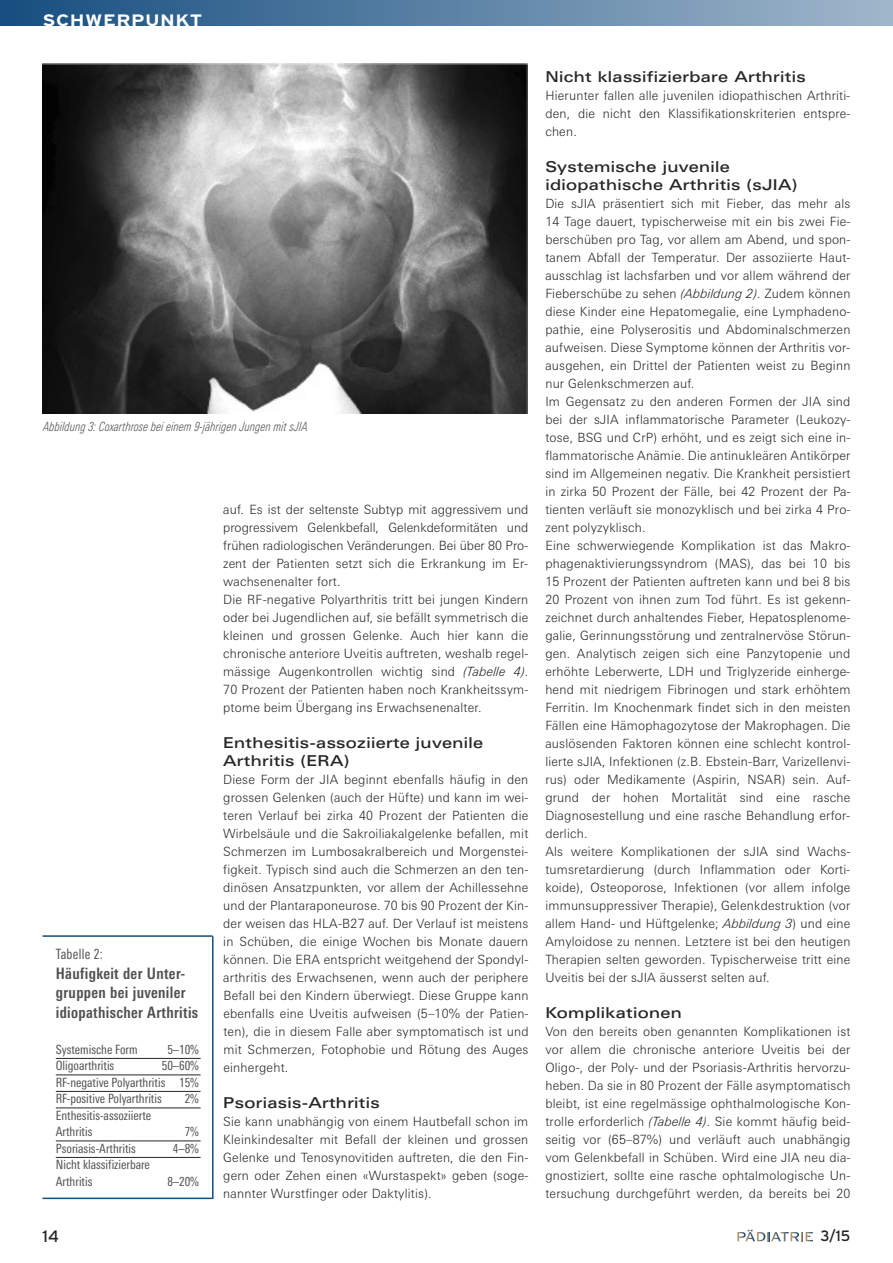
<style>
.page{position:relative;width:893px;height:1263px;background:#fff}
.page>*{position:absolute;margin:0;border:0;box-sizing:border-box;transform-origin:0 0}
.t1{font:700 16.5px "Interstate";letter-spacing:.025em;color:#fff;scale:1.2 1}
.t2{font:16.5px "Interstate";color:#272627}
.t3{font:700 condensed 15.75px/19.5px "Linotype Univers";letter-spacing:.025em;color:#525152}
.t4{font:500 15px/18px "Linotype Univers Extd";letter-spacing:.02em;color:#272627}
.t5{font:15px "Interstate";color:#272627}
.t6{font:condensed 14.25px "Linotype Univers";letter-spacing:.02em;color:#525152;scale:.9 1}
.t7{font:300 12.75px/18px "Linotype Univers Basic";letter-spacing:.015em;color:#272627;text-align:justify}
.t8{font:condensed 12.75px/16.5px "Linotype Univers";color:#525152}
.t9{font:italic 300 condensed 12.75px "Linotype Univers";letter-spacing:.01em;color:#525152;scale:.9 1}
.s1{font-style:italic}
</style>
<div class="page">
<div style="left:0;top:0;width:893px;height:26px;background:linear-gradient(to right,#164e7f,#a0b7cb)"></div>
<svg style="left:737px;top:1230px;width:76px;height:11px"></svg>
<hr style="left:56px;top:1058px;width:145px;height:1px;background:#272627">
<hr style="left:56px;top:1074px;width:145px;height:1px;background:#272627">
<hr style="left:56px;top:1091px;width:145px;height:1px;background:#272627">
<hr style="left:56px;top:1107px;width:145px;height:1px;background:#272627">
<hr style="left:56px;top:1140px;width:145px;height:1px;background:#272627">
<hr style="left:56px;top:1157px;width:145px;height:1px;background:#272627">
<hr style="left:43px;top:935px;width:170px;height:2px;background:#144d7e">
<hr style="left:212px;top:936px;width:2px;height:263px;background:#144d7e">
<hr style="left:43px;top:1197px;width:170px;height:2px;background:#144d7e">
<img style="left:43px;top:64px;width:484px;height:350px">
<p class="t1" style="left:43px;top:11px;width:135px">SCHWERPUNKT</p>
<p class="t9" style="left:43px;top:422px;width:295px">Abbildung 3: Coxarthrose bei einem 9-jährigen Jungen mit sJIA</p>
<p class="t6" style="left:56px;top:949px;width:54px">Tabelle 2:</p>
<p class="t3" style="left:56px;top:965px;width:144px">Häufigkeit der Unter&shy;gruppen bei juveniler idiopathischer Arthritis</p>
<p class="t8" style="left:56px;top:1042px;width:83px">Systemische Form</p>
<p class="t8" style="left:167px;top:1042px;width:33px">5–10%</p>
<p class="t8" style="left:56px;top:1059px;width:60px">Oligoarthritis</p>
<p class="t8" style="left:56px;top:1059px;width:145px;text-align:justify;text-indent:106px">50–60% RF-negative Polyarthritis 15% RF-positive Polyarthritis</p>
<p class="t8" style="left:185px;top:1092px;width:16px">2%</p>
<p class="t8" style="left:56px;top:1108px;width:97px">Enthesitis-assoziierte<br>Arthritis</p>
<p class="t8" style="left:185px;top:1125px;width:16px">7%</p>
<p class="t8" style="left:56px;top:1141px;width:82px">Psoriasis-Arthritis</p>
<p class="t8" style="left:173px;top:1141px;width:28px">4–8%</p>
<p class="t8" style="left:56px;top:1158px;width:96px">Nicht klassifizierbare<br>Arthritis</p>
<p class="t8" style="left:167px;top:1174px;width:33px">8–20%</p>
<p class="t7" style="left:223px;top:501px;width:307px;text-align:left">auf. Es ist der seltenste Subtyp mit aggressivem und progressivem Gelenkbefall, Gelenkdeformitäten und frühen radiologischen Veränderungen. Bei über 80 Pro&shy;zent der Patienten setzt sich die Erkrankung im Er&shy;wachsenenalter fort.<br>Die RF-negative Polyarthritis tritt bei jungen Kindern oder bei Jugendlichen auf, sie befällt symmetrisch die kleinen und grossen Gelenke. Auch hier kann die chronische anteriore Uveitis auftreten, weshalb regel&shy;mässige Augenkontrollen wichtig sind <span class="s1">(Tabelle 4)</span>.<br>70 Prozent der Patienten haben noch Krankheitssym&shy;ptome beim Übergang ins Erwachsenenalter.</p>
<p class="t4" style="left:223px;top:735px;width:262px">Enthesitis-assoziierte juvenile<br>Arthritis (ERA)</p>
<p class="t7" style="left:223px;top:771px;width:307px">Diese Form der JIA beginnt ebenfalls häufig in den grossen Gelenken (auch der Hüfte) und kann im wei&shy;teren Verlauf bei zirka 40 Prozent der Patienten die Wirbelsäule und die Sakroiliakalgelenke befallen, mit Schmerzen im Lumbosakralbereich und Morgenstei&shy;figkeit. Typisch sind auch die Schmerzen an den ten&shy;dinösen Ansatzpunkten, vor allem der Achillessehne und der Plantaraponeurose. 70 bis 90 Prozent der Kin&shy;der weisen das HLA-B27 auf. Der Verlauf ist meistens in Schüben, die einige Wochen bis Monate dauern können. Die ERA entspricht weitgehend der Spondyl&shy;arthritis des Erwachsenen, wenn auch der periphere Befall bei den Kindern überwiegt. Diese Gruppe kann ebenfalls eine Uveitis aufweisen (5–10% der Patien&shy;ten), die in diesem Falle aber symptomatisch ist und mit Schmerzen, Fotophobie und Rötung des Auges einhergeht.</p>
<p class="t4" style="left:223px;top:1095px;width:158px">Psoriasis-Arthritis</p>
<p class="t7" style="left:223px;top:1113px;width:307px">Sie kann unabhängig von einem Hautbefall schon im Kleinkindesalter mit Befall der kleinen und grossen Gelenke und Tenosynovitiden auftreten, die den Fin&shy;gern oder Zehen einen «Wurstaspekt» geben (soge&shy;nannter Wurstfinger oder Daktylitis).</p>
<p class="t4" style="left:545px;top:69px;width:262px">Nicht klassifizierbare Arthritis</p>
<p class="t7" style="left:545px;top:87px;width:307px">Hierunter fallen alle juvenilen idiopathischen Arthriti&shy;den, die nicht den Klassifikationskriterien entspre&shy;chen.</p>
<p class="t4" style="left:545px;top:159px;width:254px">Systemische juvenile idiopathische Arthritis (sJIA)</p>
<p class="t7" style="left:545px;top:195px;width:307px;text-align:left">Die sJIA präsentiert sich mit Fieber, das mehr als 14 Tage dauert, typischerweise mit ein bis zwei Fie&shy;berschüben pro Tag, vor allem am Abend, und spon&shy;tanem Abfall der Temperatur. Der assoziierte Haut&shy;ausschlag ist lachsfarben und vor allem während der Fieberschübe zu sehen <span class="s1">(Abbildung 2)</span>. Zudem können diese Kinder eine Hepatomegalie, eine Lymphadeno&shy;pathie, eine Polyserositis und Abdominalschmerzen aufweisen. Diese Symptome können der Arthritis vor&shy;ausgehen, ein Drittel der Patienten weist zu Beginn nur Gelenkschmerzen auf.<br>Im Gegensatz zu den anderen Formen der JIA sind bei der sJIA inflammatorische Parameter (Leukozy&shy;tose, BSG und CrP) erhöht, und es zeigt sich eine in&shy;flammatorische Anämie. Die antinukleären Antikörper sind im Allgemeinen negativ. Die Krankheit persistiert in zirka 50 Prozent der Fälle, bei 42 Prozent der Pa&shy;tienten verläuft sie monozyklisch und bei zirka 4 Pro&shy;zent polyzyklisch.<br>Eine schwerwiegende Komplikation ist das Makro&shy;phagenaktivierungssyndrom (MAS), das bei 10 bis 15 Prozent der Patienten auftreten kann und bei 8 bis 20 Prozent von ihnen zum Tod führt. Es ist gekenn&shy;zeichnet durch anhaltendes Fieber, Hepatosplenome&shy;galie, Gerinnungsstörung und zentralnervöse Störun&shy;gen. Analytisch zeigen sich eine Panzytopenie und erhöhte Leberwerte, LDH und Triglyzeride einherge&shy;hend mit niedrigem Fibrinogen und stark erhöhtem Ferritin. Im Knochenmark findet sich in den meisten Fällen eine Hämophagozytose der Makrophagen. Die auslösenden Faktoren können eine schlecht kontrol&shy;lierte sJIA, Infektionen (z.B. Ebstein-Barr, Varizellenvi&shy;rus) oder Medikamente (Aspirin, NSAR) sein. Auf&shy;grund der hohen Mortalität sind eine rasche Diagnosestellung und eine rasche Behandlung erfor&shy;derlich.<br>Als weitere Komplikationen der sJIA sind Wachs&shy;tumsretardierung (durch Inflammation oder Korti&shy;koide), Osteoporose, Infektionen (vor allem infolge immunsuppressiver Therapie), Gelenkdestruktion (vor allem Hand- und Hüftgelenke; <span class="s1">Abbildung 3</span>) und eine Amyloidose zu nennen. Letztere ist bei den heutigen Therapien selten geworden. Typischerweise tritt eine Uveitis bei der sJIA äusserst selten auf.</p>
<p class="t4" style="left:545px;top:1005px;width:138px">Komplikationen</p>
<p class="t7" style="left:545px;top:1023px;width:307px">Von den bereits oben genannten Komplikationen ist vor allem die chronische anteriore Uveitis bei der Oligo-, der Poly- und der Psoriasis-Arthritis hervorzu&shy;heben. Da sie in 80 Prozent der Fälle asymptomatisch bleibt, ist eine regelmässige ophthalmologische Kon&shy;trolle erforderlich <span class="s1">(Tabelle 4)</span>. Sie kommt häufig beid&shy;seitig vor (65–87%) und verläuft auch unabhängig vom Gelenkbefall in Schüben. Wird eine JIA neu dia&shy;gnostiziert, sollte eine rasche ophtalmologische Un&shy;tersuchung durchgeführt werden, da bereits bei 20</p>
<p class="t2" style="left:43px;top:1226px;width:18px">14</p>
<p class="t5" style="left:820px;top:1227px;width:31px">3/15</p>
</div>
